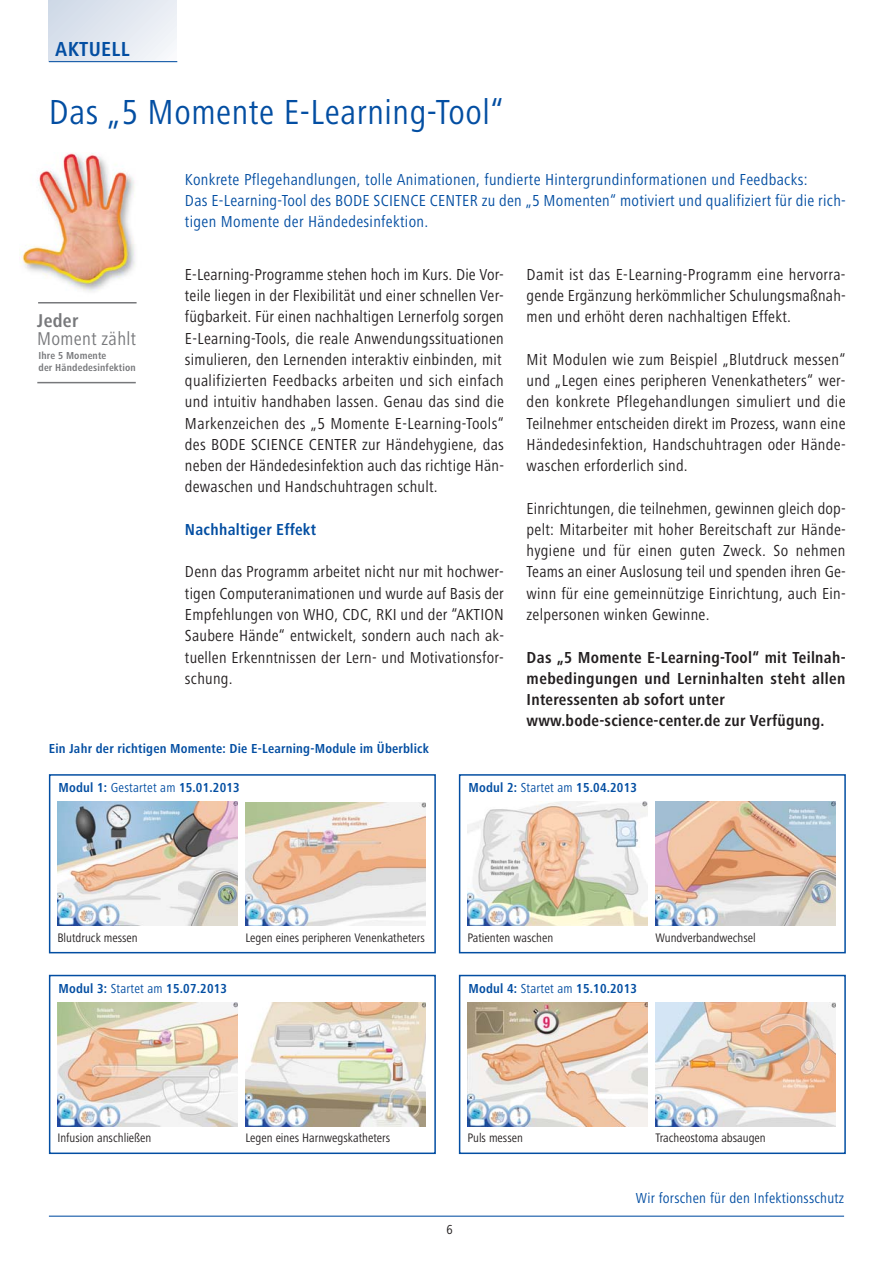
<style>
.page{position:relative;width:893px;height:1263px;background:#fff}
.page>*{position:absolute;margin:0;border:0;box-sizing:border-box;transform-origin:0 0}
.t1{font:36px "Hartmann";letter-spacing:.015em;color:#034ea2}
.t2{font:700 21px "Hartmann";letter-spacing:.015em;color:#034ea2}
.t3{font:19.2px "Hartmann";letter-spacing:.015em;color:#77787b}
.t4{font:700 19.2px "Hartmann";letter-spacing:.015em;color:#77787b}
.t5{font:16.5px/21.3px "Hartmann";letter-spacing:.015em;color:#231f20;text-align:justify}
.t6{font:16.5px/21.3px "Hartmann";letter-spacing:.02em;color:#034ea2}
.t7{font:700 16.5px/21.3px "Hartmann";letter-spacing:.02em;color:#231f20}
.t8{font:700 16.5px "Hartmann";letter-spacing:.015em;color:#034ea2}
.t9{font:15px "Hartmann";letter-spacing:.015em;color:#034ea2}
.t10{font:700 13.5px "Hartmann";letter-spacing:.015em;color:#034ea2}
.t11{font:13.5px "Hartmann";color:#231f20}
.t12{font:12.75px "Hartmann";color:#231f20}
.t13{font:700 10.5px/11.6px "Hartmann";letter-spacing:.015em;color:#77787b}
.s1{font-weight:400}
</style>
<div class="page">
<div style="left:49px;top:774px;width:387px;height:179px;border:2px solid #034ea2"></div>
<div style="left:49px;top:0;width:127px;height:62px;background:linear-gradient(to right,#d4dce9,#f1f3f8)"></div>
<hr style="left:49px;top:1215px;width:795px;height:2px;background:#034ea2">
<hr style="left:49px;top:61px;width:128px;height:1px;background:#034ea2">
<img style="left:22px;top:153px;width:113px;height:139px">
<hr style="left:38px;top:302px;width:99px;height:1px;background:#77787b">
<hr style="left:37px;top:382px;width:99px;height:1px;background:#77787b">
<img style="left:57px;top:802px;width:181px;height:124px">
<img style="left:245px;top:802px;width:181px;height:124px">
<div style="left:459px;top:774px;width:387px;height:179px;border:2px solid #034ea2"></div>
<img style="left:467px;top:802px;width:181px;height:124px">
<img style="left:656px;top:802px;width:180px;height:124px">
<div style="left:49px;top:975px;width:387px;height:179px;border:2px solid #034ea2"></div>
<img style="left:57px;top:1003px;width:181px;height:123px">
<img style="left:245px;top:1002px;width:181px;height:124px">
<div style="left:459px;top:975px;width:387px;height:179px;border:2px solid #034ea2"></div>
<img style="left:467px;top:1002px;width:181px;height:124px">
<img style="left:655px;top:1002px;width:181px;height:124px">
<p class="t2" style="left:55px;top:40px;width:76px">AKTUELL</p>
<h1 class="t1" style="left:49px;top:98px;width:456px">Das „5 Momente E-Learning-Tool“</h1>
<p class="t4" style="left:37px;top:313px;width:43px">Jeder</p>
<p class="t3" style="left:37px;top:331px;width:100px">Moment zählt</p>
<p class="t13" style="left:39px;top:351px;width:99px">Ihre 5 Momente<br>der Händedesinfektion</p>
<p class="t6" style="left:185px;top:170px;width:662px">Konkrete Pflegehandlungen, tolle Animationen, fundierte Hintergrundinformationen und Feedbacks:<br>Das E-Learning-Tool des BODE SCIENCE CENTER zu den „5 Momenten“ motiviert und qualifiziert für die rich&shy;tigen Momente der Händedesinfektion.</p>
<p class="t5" style="left:527px;top:265px;width:321px">Damit ist das E-Learning-Programm eine hervorra&shy;gende Ergänzung herkömmlicher Schulungsmaßnah&shy;men und erhöht deren nachhaltigen Effekt.</p>
<p class="t5" style="left:527px;top:350px;width:321px">Mit Modulen wie zum Beispiel „Blutdruck messen“ und „Legen eines peripheren Venenkatheters“ wer&shy;den konkrete Pflegehandlungen simuliert und die Teilnehmer entscheiden direkt im Prozess, wann eine Händedesinfektion, Handschuhtragen oder Hände&shy;waschen erforderlich sind.</p>
<p class="t5" style="left:527px;top:499px;width:321px">Einrichtungen, die teilnehmen, gewinnen gleich dop&shy;pelt: Mitarbeiter mit hoher Bereitschaft zur Hände&shy;hygiene und für einen guten Zweck. So nehmen Teams an einer Auslosung teil und spenden ihren Ge&shy;winn für eine gemeinnützige Einrichtung, auch Ein&shy;zelpersonen winken Gewinne.</p>
<p class="t7" style="left:527px;top:648px;width:321px">Das „5 Momente E-Learning-Tool“ mit Teilnah&shy;mebedingungen und Lerninhalten steht allen Interessenten ab sofort unter www.bode-science-center.de zur Verfügung.</p>
<p class="t5" style="left:185px;top:265px;width:321px;text-align:left">E-Learning-Programme stehen hoch im Kurs. Die Vor&shy;teile liegen in der Flexibilität und einer schnellen Ver&shy;fügbarkeit. Für einen nachhaltigen Lernerfolg sorgen E-Learning-Tools, die reale Anwendungssituationen simulieren, den Lernenden interaktiv einbinden, mit qualifizierten Feedbacks arbeiten und sich einfach und intuitiv handhaben lassen. Genau das sind die Markenzeichen des „5 Momente E-Learning-Tools“ des BODE SCIENCE CENTER zur Händehygiene, das neben der Händedesinfektion auch das richtige Hän&shy;dewaschen und Handschuhtragen schult.</p>
<p class="t8" style="left:185px;top:523px;width:133px">Nachhaltiger Effekt</p>
<p class="t5" style="left:185px;top:563px;width:321px">Denn das Programm arbeitet nicht nur mit hochwer&shy;tigen Computeranimationen und wurde auf Basis der Empfehlungen von WHO, CDC, RKI und der “AKTION Saubere Hände“ entwickelt, sondern auch nach ak&shy;tuellen Erkenntnissen der Lern- und Motivationsfor&shy;schung.</p>
<p class="t10" style="left:49px;top:743px;width:382px">Ein Jahr der richtigen Momente: Die E-Learning-Module im Überblick</p>
<p class="t10" style="left:59px;top:782px;width:183px">Modul 1: <span class="s1">Gestartet am</span> 15.01.2013</p>
<p class="t10" style="left:468px;top:782px;width:170px">Modul 2: <span class="s1">Startet am</span> 15.04.2013</p>
<p class="t12" style="left:57px;top:932px;width:82px">Blutdruck messen</p>
<p class="t12" style="left:245px;top:932px;width:181px">Legen eines peripheren Venenkatheters</p>
<p class="t10" style="left:59px;top:983px;width:170px">Modul 3: <span class="s1">Startet am</span> 15.07.2013</p>
<p class="t12" style="left:467px;top:932px;width:87px">Patienten waschen</p>
<p class="t12" style="left:655px;top:932px;width:102px">Wundverbandwechsel</p>
<p class="t10" style="left:468px;top:983px;width:170px">Modul 4: <span class="s1">Startet am</span> 15.10.2013</p>
<p class="t12" style="left:57px;top:1133px;width:96px">Infusion anschließen</p>
<p class="t12" style="left:245px;top:1133px;width:146px">Legen eines Harnwegskatheters</p>
<p class="t12" style="left:467px;top:1133px;width:57px">Puls messen</p>
<p class="t12" style="left:655px;top:1133px;width:112px">Tracheostoma absaugen</p>
<p class="t11" style="left:446px;top:1225px;width:8px">6</p>
<p class="t9" style="left:636px;top:1192px;width:210px">Wir forschen für den Infektionsschutz</p>
</div>
